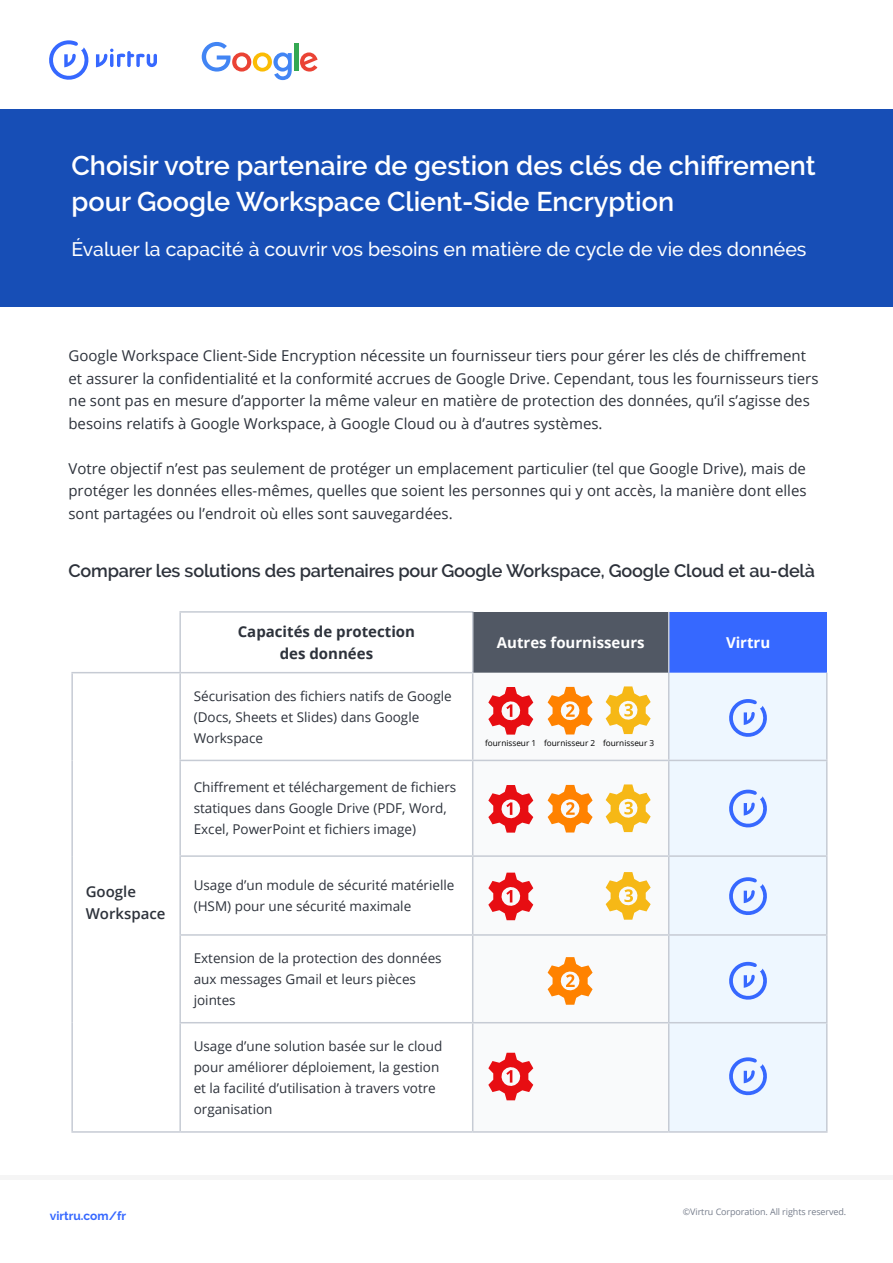
<style>
.page{position:relative;width:893px;height:1263px;background:#fff}
.page>*{position:absolute;margin:0;border:0;box-sizing:border-box;transform-origin:0 0}
.t1{font:600 27px/36px "Raleway";color:#fff}
.t2{font:500 19.5px "Raleway";color:#fff}
.t3{font:600 18px "Raleway";letter-spacing:-.01em;color:#2d323b}
.t4{font:15px/22.5px "Open Sans";color:#2d323b}
.t5{font:700 15px/22.5px "Open Sans";color:#2d323b;text-align:center}
.t6{font:700 15px "Open Sans";color:#fff}
.t7{font:600 15px/22.5px "Open Sans";color:#2d323b}
.t8{font:13.5px/21px "Open Sans";color:#2d323b}
.t9{font:700 12px "Raleway";color:#3668ff}
.t10{font:9px "Open Sans";letter-spacing:-.01em;color:#777e8c}
.t11{font:8.25px "Open Sans";color:#000}
</style>
<div class="page">
<svg style="left:49px;top:40px;width:108px;height:40px"></svg>
<hr style="left:294px;top:43px;width:4px;height:28px;background:#34a853">
<svg style="left:300px;top:52px;width:18px;height:20px"></svg>
<svg style="left:202px;top:42px;width:90px;height:38px"></svg>
<hr style="left:0;top:1175px;width:893px;height:4px;background:#f5f5f5">
<div style="left:0;top:109px;width:893px;height:198px;background:#174eb6"></div>
<div style="left:473px;top:612px;width:196px;height:61px;background:#515864"></div>
<div style="left:669px;top:612px;width:158px;height:61px;background:#3668ff"></div>
<svg style="left:473px;top:673px;width:195px;height:458px"></svg>
<div style="left:669px;top:673px;width:157px;height:458px;background:#eef7ff"></div>
<hr style="left:180px;top:1131px;width:293px;height:2px;background:#c6cbd4">
<hr style="left:473px;top:1131px;width:196px;height:2px;background:#c6cbd4">
<hr style="left:179px;top:611px;width:294px;height:2px;background:#c6cbd4">
<hr style="left:179px;top:613px;width:2px;height:59px;background:#c6cbd4">
<hr style="left:472px;top:613px;width:1px;height:59px;background:#c6cbd4">
<hr style="left:71px;top:672px;width:109px;height:1px;background:#c6cbd4">
<hr style="left:180px;top:672px;width:293px;height:1px;background:#c6cbd4">
<hr style="left:179px;top:760px;width:294px;height:1px;background:#c6cbd4">
<hr style="left:473px;top:760px;width:196px;height:1px;background:#c6cbd4">
<hr style="left:179px;top:855px;width:294px;height:2px;background:#c6cbd4">
<hr style="left:473px;top:855px;width:196px;height:2px;background:#c6cbd4">
<hr style="left:179px;top:934px;width:294px;height:2px;background:#c6cbd4">
<hr style="left:473px;top:934px;width:196px;height:2px;background:#c6cbd4">
<hr style="left:179px;top:1022px;width:294px;height:1px;background:#c6cbd4">
<hr style="left:473px;top:1022px;width:196px;height:1px;background:#c6cbd4">
<hr style="left:472px;top:673px;width:1px;height:87px;background:#c6cbd4">
<hr style="left:472px;top:761px;width:1px;height:94px;background:#c6cbd4">
<hr style="left:472px;top:857px;width:1px;height:77px;background:#c6cbd4">
<hr style="left:472px;top:936px;width:1px;height:86px;background:#c6cbd4">
<hr style="left:472px;top:1023px;width:1px;height:108px;background:#c6cbd4">
<hr style="left:668px;top:612px;width:1px;height:61px;background:#c6cbd4">
<hr style="left:668px;top:673px;width:1px;height:87px;background:#c6cbd4">
<hr style="left:668px;top:761px;width:1px;height:94px;background:#c6cbd4">
<hr style="left:668px;top:857px;width:1px;height:77px;background:#c6cbd4">
<hr style="left:668px;top:936px;width:1px;height:86px;background:#c6cbd4">
<hr style="left:668px;top:1023px;width:1px;height:108px;background:#c6cbd4">
<hr style="left:826px;top:673px;width:1px;height:87px;background:#c6cbd4">
<hr style="left:826px;top:761px;width:1px;height:94px;background:#c6cbd4">
<hr style="left:826px;top:857px;width:1px;height:77px;background:#c6cbd4">
<hr style="left:826px;top:936px;width:1px;height:86px;background:#c6cbd4">
<hr style="left:826px;top:1023px;width:1px;height:108px;background:#c6cbd4">
<hr style="left:669px;top:760px;width:158px;height:1px;background:#c6cbd4">
<hr style="left:669px;top:855px;width:158px;height:2px;background:#c6cbd4">
<hr style="left:669px;top:934px;width:158px;height:2px;background:#c6cbd4">
<hr style="left:669px;top:1022px;width:158px;height:1px;background:#c6cbd4">
<hr style="left:669px;top:1131px;width:158px;height:2px;background:#c6cbd4">
<hr style="left:71px;top:673px;width:2px;height:87px;background:#c6cbd4">
<hr style="left:179px;top:673px;width:2px;height:87px;background:#c6cbd4">
<hr style="left:71px;top:760px;width:2px;height:96px;background:#c6cbd4">
<hr style="left:179px;top:761px;width:2px;height:94px;background:#c6cbd4">
<hr style="left:71px;top:856px;width:2px;height:79px;background:#c6cbd4">
<hr style="left:179px;top:857px;width:2px;height:77px;background:#c6cbd4">
<hr style="left:71px;top:935px;width:2px;height:88px;background:#c6cbd4">
<hr style="left:179px;top:936px;width:2px;height:86px;background:#c6cbd4">
<hr style="left:71px;top:1023px;width:2px;height:108px;background:#c6cbd4">
<hr style="left:179px;top:1023px;width:2px;height:108px;background:#c6cbd4">
<hr style="left:71px;top:1131px;width:109px;height:2px;background:#c6cbd4">
<svg style="left:727px;top:699px;width:42px;height:40px;background:#bbd0ff"></svg>
<svg style="left:727px;top:790px;width:42px;height:40px;background:#bcd0ff"></svg>
<svg style="left:727px;top:877px;width:42px;height:40px;background:#bbd0ff"></svg>
<svg style="left:727px;top:962px;width:42px;height:40px;background:#bbd0ff"></svg>
<svg style="left:727px;top:1057px;width:42px;height:41px;background:#bdd0ff"></svg>
<svg style="left:488px;top:687px;width:45px;height:48px"></svg>
<svg style="left:606px;top:686px;width:45px;height:48px"></svg>
<svg style="left:548px;top:687px;width:45px;height:47px"></svg>
<svg style="left:488px;top:785px;width:45px;height:48px"></svg>
<svg style="left:606px;top:784px;width:45px;height:48px"></svg>
<svg style="left:548px;top:785px;width:45px;height:47px"></svg>
<svg style="left:548px;top:957px;width:45px;height:48px"></svg>
<svg style="left:488px;top:873px;width:45px;height:47px"></svg>
<svg style="left:606px;top:872px;width:45px;height:48px"></svg>
<svg style="left:488px;top:1053px;width:45px;height:47px"></svg>
<h1 class="t1" style="left:71px;top:148px;width:746px">Choisir votre partenaire de gestion des clés de chiffrement pour Google Workspace Client-Side Encryption</h1>
<h2 class="t2" style="left:71px;top:238px;width:737px">Évaluer la capacité à couvrir vos besoins en matière de cycle de vie des données</h2>
<p class="t4" style="left:68px;top:344px;width:752px">Google Workspace Client-Side Encryption nécessite un fournisseur tiers pour gérer les clés de chiffrement et assurer la confidentialité et la conformité accrues de Google Drive. Cependant, tous les fournisseurs tiers ne sont pas en mesure d’apporter la même valeur en matière de protection des données, qu’il s’agisse des besoins relatifs à Google Workspace, à Google Cloud ou à d’autres systèmes.</p>
<p class="t4" style="left:68px;top:456px;width:740px;text-align:justify">Votre objectif n’est pas seulement de protéger un emplacement particulier (tel que Google Drive), mais de protéger les données elles-mêmes, quelles que soient les personnes qui y ont accès, la manière dont elles sont partagées ou l’endroit où elles sont sauvegardées.</p>
<p class="t3" style="left:68px;top:560px;width:748px">Comparer les solutions des partenaires pour Google Workspace, Google Cloud et au-delà</p>
<p class="t5" style="left:238px;top:620px;width:179px">Capacités de protection des données</p>
<p class="t6" style="left:497px;top:632px;width:149px">Autres fournisseurs</p>
<p class="t6" style="left:726px;top:632px;width:46px">Virtru</p>
<p class="t7" style="left:86px;top:880px;width:81px">Google<br>Workspace</p>
<p class="t8" style="left:194px;top:685px;width:260px">Sécurisation des fichiers natifs de Google (Docs, Sheets et Slides) dans Google<br>Workspace</p>
<p class="t8" style="left:194px;top:777px;width:264px">Chiffrement et téléchargement de fichiers statiques dans Google Drive (PDF, Word,<br>Excel, PowerPoint et fichiers image)</p>
<p class="t8" style="left:194px;top:874px;width:262px">Usage d’un module de sécurité matérielle (HSM) pour une sécurité maximale</p>
<p class="t8" style="left:194px;top:947px;width:250px">Extension de la protection des données aux messages Gmail et leurs pièces jointes</p>
<p class="t8" style="left:194px;top:1035px;width:250px">Usage d’une solution basée sur le cloud pour améliorer déploiement, la gestion et la facilité d’utilisation à travers votre organisation</p>
<p class="t11" style="left:485px;top:738px;width:171px">fournisseur 1 fournisseur 2 fournisseur 3</p>
<p class="t9" style="left:50px;top:1208px;width:78px">virtru.com/fr</p>
<p class="t10" style="left:683px;top:1206px;width:165px">©Virtru Corporation. All rights reserved.</p>
</div>
